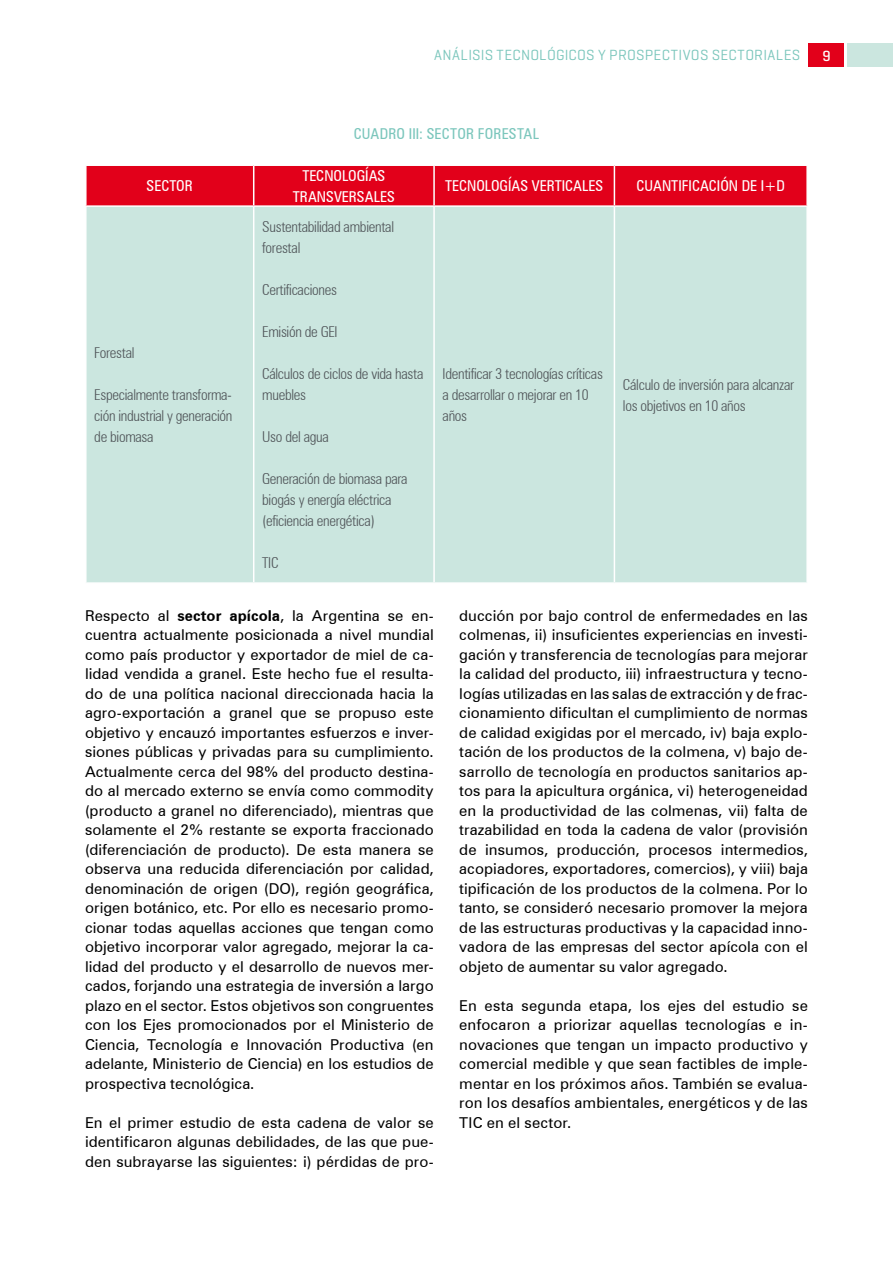
<style>
.page{position:relative;width:893px;height:1263px;background:#fff}
.page>*{position:absolute;margin:0;border:0;box-sizing:border-box;transform-origin:0 0}
.t1{font:15px/19.5px "Zurich BT";letter-spacing:.005em;color:#000;text-align:justify}
.t2{font:300 condensed 15px/21px "Zurich BT";letter-spacing:-.02em;color:#505559}
.t3{font:condensed 15px "Zurich BT";color:#fff}
.t4{font:15px "Geogrotesque";letter-spacing:.02em;color:#7bc6bc}
.t5{font:condensed 15px "Zurich BT";letter-spacing:.01em;color:#7bc6bc}
.t6{font:500 15px "Geogrotesque";color:#fff}
.s1{font-weight:700}
</style>
<div class="page">
<div style="left:809px;top:43px;width:35px;height:24px;background:#e2001a"></div>
<div style="left:847px;top:43px;width:46px;height:24px;background:#cbe6df"></div>
<div style="left:87px;top:166px;width:719px;height:39px;background:#e2001a"></div>
<div style="left:87px;top:207px;width:719px;height:375px;background:#cbe6df"></div>
<hr style="left:253px;top:166px;width:1px;height:39px;background:#fff">
<hr style="left:433px;top:166px;width:2px;height:39px;background:#fff">
<hr style="left:614px;top:166px;width:1px;height:39px;background:#fff">
<hr style="left:253px;top:207px;width:1px;height:375px;background:#fff">
<hr style="left:433px;top:207px;width:2px;height:375px;background:#fff">
<hr style="left:614px;top:207px;width:1px;height:375px;background:#fff">
<p class="t4" style="left:434px;top:46px;width:368px">ANÁLISIS TECNOLÓGICOS Y PROSPECTIVOS SECTORIALES</p>
<p class="t6" style="left:822px;top:46px;width:10px">9</p>
<p class="t3" style="left:147px;top:177px;width:32px">SECTOR</p>
<p class="t2" style="left:94px;top:342px;width:42px">Forestal</p>
<p class="t2" style="left:94px;top:384px;width:140px;text-align:justify">Especialmente transforma&shy;ción industrial y generación de biomasa</p>
<p class="t5" style="left:354px;top:125px;width:187px">CUADRO III: SECTOR FORESTAL</p>
<p class="t3" style="left:302px;top:166px;width:31px">TECNOLOG</p>
<p class="t3" style="left:365px;top:166px;width:22px">ÍAS</p>
<p class="t3" style="left:293px;top:187px;width:10px">TRAN</p>
<p class="t3" style="left:326px;top:187px;width:70px">SVERSALES</p>
<p class="t2" style="left:262px;top:216px;width:133px">Sustentabilidad ambiental forestal</p>
<p class="t2" style="left:262px;top:279px;width:76px">Certificaciones</p>
<p class="t2" style="left:262px;top:321px;width:77px">Emisión de GEI</p>
<p class="t2" style="left:262px;top:363px;width:163px">Cálculos de ciclos de vida hasta muebles</p>
<p class="t2" style="left:262px;top:426px;width:68px">Uso del agua</p>
<p class="t2" style="left:262px;top:468px;width:147px">Generación de biomasa para biogás y energía eléctrica (eficiencia energética)</p>
<p class="t2" style="left:262px;top:552px;width:18px">TIC</p>
<p class="t3" style="left:445px;top:177px;width:31px">TECNOLOG</p>
<p class="t3" style="left:508px;top:177px;width:97px">ÍAS VERTICALES</p>
<p class="t3" style="left:636px;top:177px;width:18px">CUANT</p>
<p class="t3" style="left:678px;top:177px;width:108px">IFICACIÓN DE I+D</p>
<p class="t2" style="left:443px;top:363px;width:162px">Identificar 3 tecnologías críticas a desarrollar o mejorar en 10 años</p>
<p class="t2" style="left:623px;top:374px;width:173px">Cálculo de inversión para alcanzar los objetivos en 10 años</p>
<p class="t1" style="left:85px;top:605px;width:350px">Respecto al <span class="s1">sector apícola</span>, la Argentina se en&shy;cuentra actualmente posicionada a nivel mundial como país productor y exportador de miel de ca&shy;lidad vendida a granel. Este hecho fue el resulta&shy;do de una política nacional direccionada hacia la agro-exportación a granel que se propuso este objetivo y encauzó importantes esfuerzos e inver&shy;siones públicas y privadas para su cumplimiento.<br>Actualmente cerca del 98% del producto destina&shy;do al mercado externo se envía como commodity (producto a granel no diferenciado), mientras que solamente el 2% restante se exporta fraccionado (diferenciación de producto). De esta manera se observa una reducida diferenciación por calidad, denominación de origen (DO), región geográfica, origen botánico, etc. Por ello es necesario promo&shy;cionar todas aquellas acciones que tengan como objetivo incorporar valor agregado, mejorar la ca&shy;lidad del producto y el desarrollo de nuevos mer&shy;cados, forjando una estrategia de inversión a largo plazo en el sector. Estos objetivos son congruentes con los Ejes promocionados por el Ministerio de Ciencia, Tecnología e Innovación Productiva (en adelante, Ministerio de Ciencia) en los estudios de prospectiva tecnológica.</p>
<p class="t1" style="left:85px;top:1112px;width:350px">En el primer estudio de esta cadena de valor se identificaron algunas debilidades, de las que pue&shy;den subrayarse las siguientes: i) pérdidas de pro-</p>
<p class="t1" style="left:459px;top:605px;width:350px">ducción por bajo control de enfermedades en las colmenas, ii) insuficientes experiencias en investi&shy;gación y transferencia de tecnologías para mejorar la calidad del producto, iii) infraestructura y tecno&shy;logías utilizadas en las salas de extracción y de frac&shy;cionamiento dificultan el cumplimiento de normas de calidad exigidas por el mercado, iv) baja explo&shy;tación de los productos de la colmena, v) bajo de&shy;sarrollo de tecnología en productos sanitarios ap&shy;tos para la apicultura orgánica, vi) heterogeneidad en la productividad de las colmenas, vii) falta de trazabilidad en toda la cadena de valor (provisión de insumos, producción, procesos intermedios, acopiadores, exportadores, comercios), y viii) baja tipificación de los productos de la colmena. Por lo tanto, se consideró necesario promover la mejora de las estructuras productivas y la capacidad inno&shy;vadora de las empresas del sector apícola con el objeto de aumentar su valor agregado.</p>
<p class="t1" style="left:459px;top:995px;width:350px">En esta segunda etapa, los ejes del estudio se enfocaron a priorizar aquellas tecnologías e in&shy;novaciones que tengan un impacto productivo y comercial medible y que sean factibles de imple&shy;mentar en los próximos años. También se evalua&shy;ron los desafíos ambientales, energéticos y de las TIC en el sector.</p>
</div>
